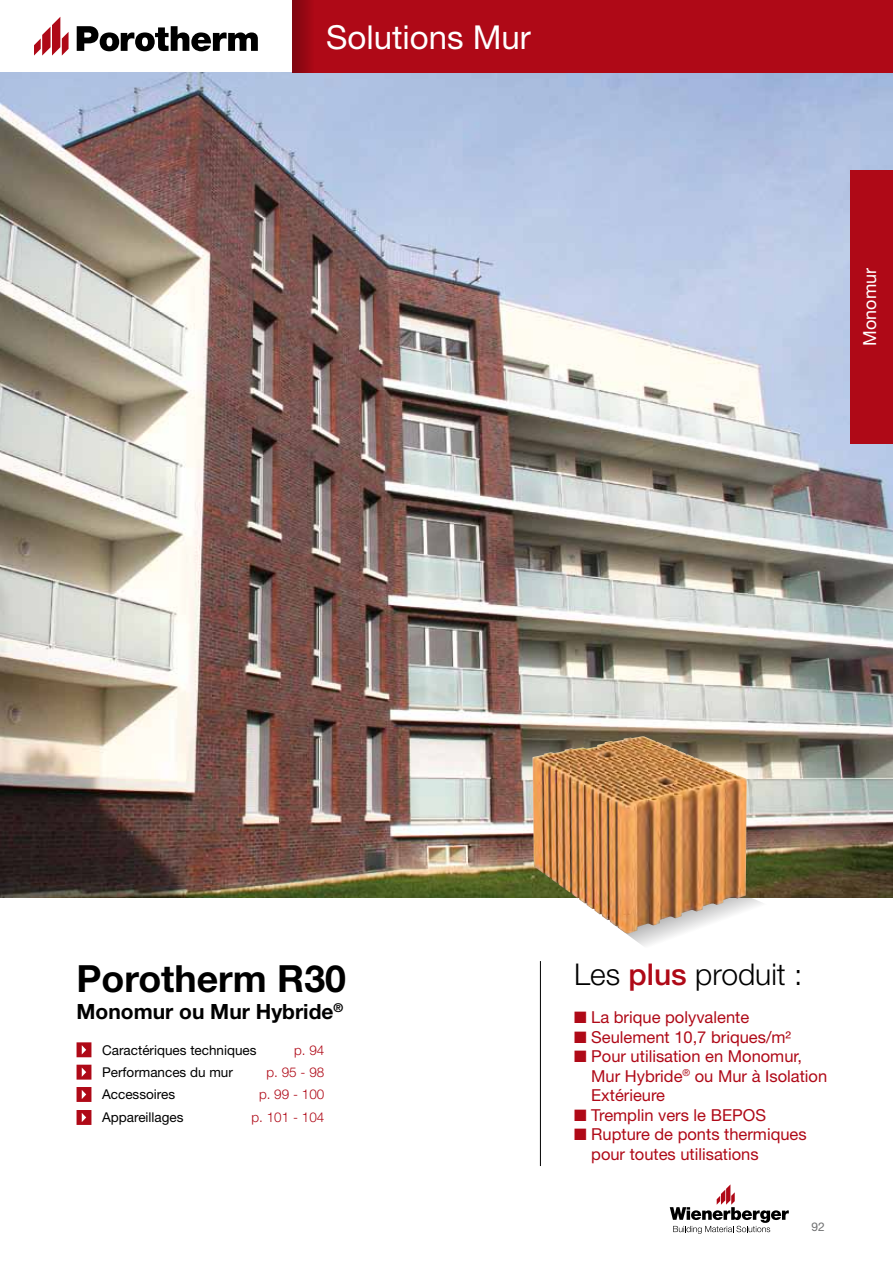
<style>
.page{position:relative;width:893px;height:1263px;background:#fff}
.page>*{position:absolute;margin:0;border:0;box-sizing:border-box;transform-origin:0 0}
.t1{font:700 37.5px "Helvetica Neue";color:#000}
.t2{font:33px "Helvetica Neue";color:#fff}
.t3{font:300 30px "Helvetica Neue";color:#000}
.t4{font:700 21px "Helvetica Neue";color:#000}
.t5{font:18px "Helvetica Neue LT Std";color:#fff}
.t6{font:16.5px/19.5px "Helvetica Neue";color:#af0917}
.t7{font:13.5px/22.6px "Helvetica Neue";color:#000}
.t8{font:300 13.5px/22.6px "Helvetica Neue";color:#af0917;text-align:right}
.t9{font:12px "Helvetica Neue LT Std";color:#707172}
.s1{font-weight:500;color:#af0917}
</style>
<div class="page">
<hr style="left:0;top:0;width:1px;height:43px;background:#af0917">
<img style="left:0;top:72px;width:893px;height:825px">
<div style="left:292px;top:0;width:601px;height:72px;background:#af0917"></div>
<svg style="left:77px;top:26px;width:181px;height:25px"></svg>
<svg style="left:34px;top:17px;width:35px;height:39px"></svg>
<div style="left:292px;top:0;width:22px;height:72px;background:linear-gradient(to right,#7d0610,#a70815)"></div>
<hr style="left:540px;top:961px;width:1px;height:205px;background:#000">
<svg style="left:670px;top:1184px;width:119px;height:50px"></svg>
<svg style="left:627px;top:877px;width:189px;height:69px"></svg>
<img style="left:532px;top:736px;width:215px;height:198px">
<svg style="left:77px;top:1042px;width:14px;height:15px"></svg>
<svg style="left:77px;top:1065px;width:14px;height:14px"></svg>
<svg style="left:77px;top:1087px;width:14px;height:15px"></svg>
<svg style="left:77px;top:1110px;width:14px;height:15px"></svg>
<div style="left:850px;top:170px;width:43px;height:273px;background:#af0917"></div>
<h2 class="t2" style="left:326px;top:18px;width:206px">Solutions Mur</h2>
<p class="t5" style="left:859px;top:346px;width:79px;rotate:-90deg">Monomur</p>
<h1 class="t1" style="left:77px;top:955px;width:271px">Porotherm R30</h1>
<p class="t4" style="left:77px;top:998px;width:268px">Monomur ou Mur Hybride<sup>®</sup></p>
<p class="t7" style="left:102px;top:1038px;width:156px">Caractériques techniques</p>
<p class="t8" style="left:294px;top:1038px;width:32px">p. 94</p>
<p class="t7" style="left:102px;top:1061px;width:132px">Performances du mur<br>Accessoires<br>Appareillages</p>
<p class="t8" style="left:252px;top:1061px;width:74px">p. 95 - 98<br>p. 99 - 100 p. 101 - 104</p>
<h3 class="t3" style="left:574px;top:956px;width:230px">Les <span class="s1">plus</span> produit :</h3>
<p class="t6" style="left:574px;top:1007px;width:177px">■ La brique polyvalente</p>
<p class="t6" style="left:574px;top:1027px;width:219px">■ Seulement 10,7 briques/m²</p>
<p class="t6" style="left:591px;top:1046px;width:237px;text-indent:-17px">■ Pour utilisation en Monomur,<br>Mur Hybride<sup>®</sup> ou Mur à Isolation<br>Extérieure</p>
<p class="t6" style="left:574px;top:1105px;width:193px">■ Tremplin vers le BEPOS</p>
<p class="t6" style="left:591px;top:1124px;width:217px;text-indent:-17px">■ Rupture de ponts thermiques pour toutes utilisations</p>
<p class="t9" style="left:812px;top:1220px;width:15px">92</p>
</div>
